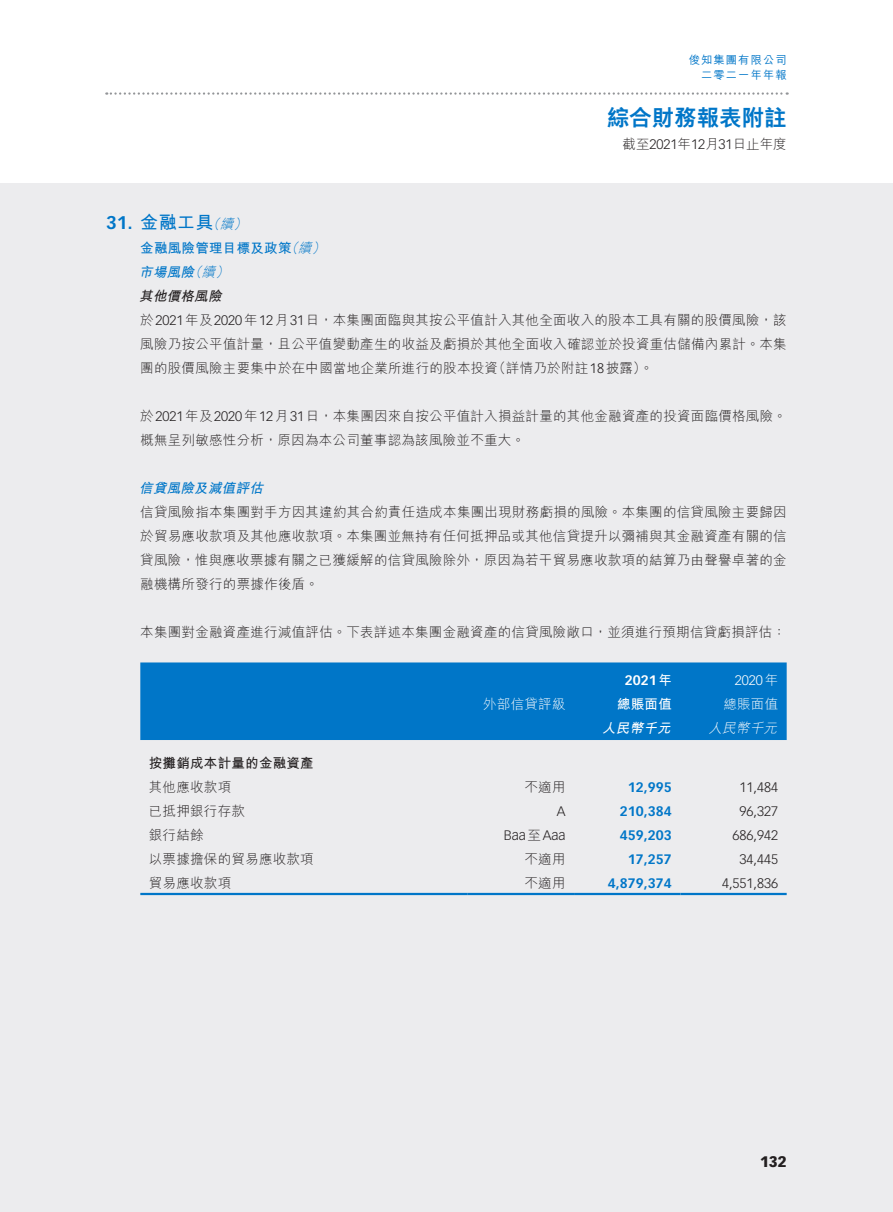
<style>
.page{position:relative;width:893px;height:1212px;background:#fff}
.page>*{position:absolute;margin:0;border:0;box-sizing:border-box;transform-origin:0 0}
.t1{font:800 22.5px "M Hei HK";color:#0076c8}
.t2{font:700 18px "M Hei HK";color:#0076c8}
.t3{font:900 15px "Vectora LT Std";color:#231f20}
.t4{font:300 13.5px/24px "M Hei HK";letter-spacing:.02em;color:#231f20}
.t5{font:300 13.5px "Vectora LT Std";color:#231f20}
.t6{font:700 13.5px "Vectora LT Std";color:#0076c8}
.t7{font:italic 700 13.5px "M Hei HK";color:#0076c8}
.t8{font:700 13.5px "M Hei HK";letter-spacing:.02em;color:#231f20}
.t9{font:700 13.5px "M Hei HK";letter-spacing:.02em;color:#0076c8}
.t10{font:300 13.5px "M Hei HK";letter-spacing:.02em;color:#fff}
.t11{font:italic 300 13.5px "M Hei HK";color:#0076c8}
.t12{font:italic 700 13.5px "M Hei HK";color:#231f20}
.t13{font:300 13.5px "Vectora LT Std";color:#fff}
.t14{font:700 13.5px "Vectora LT Std";color:#fff}
.t15{font:italic 300 13.5px "M Hei HK";color:#fff}
.t16{font:italic 700 13.5px "M Hei HK";color:#fff}
.t17{font:700 13.5px "M Hei HK";color:#fff}
.t18{font:500 11.25px/15px "M Hei HK";letter-spacing:.1em;color:#0076c8;text-align:right}
.s1{font-family:"Vectora LT Std"}
.s2{font-weight:300}
.s3{font-family:"M Hei HK"}
</style>
<div class="page">
<svg style="left:106px;top:92px;width:682px;height:3px"></svg>
<div style="left:0;top:183px;width:893px;height:1029px;background:#ececee"></div>
<div style="left:140px;top:662px;width:647px;height:78px;background:#0076c8"></div>
<hr style="left:140px;top:893px;width:328px;height:2px;background:#0076c8">
<hr style="left:468px;top:893px;width:106px;height:2px;background:#0076c8">
<hr style="left:574px;top:893px;width:106px;height:2px;background:#0076c8">
<hr style="left:680px;top:893px;width:107px;height:2px;background:#0076c8">
<p class="t18" style="left:689px;top:52px;width:99px">俊知集團有限公司二零二一年年報</p>
<h2 class="t2" style="left:106px;top:209px;width:109px"><span class="s1">31.</span> 金融工具</h2>
<p class="t11" style="left:220px;top:217px;width:18px">續</p>
<p class="t11" style="left:207px;top:217px;width:18px">（</p>
<p class="t11" style="left:234px;top:217px;width:18px">(</p>
<h1 class="t1" style="left:607px;top:107px;width:181px">綜合財務報表附註</h1>
<p class="t4" style="left:622px;top:132px;width:166px">截至<span class="s1">2021</span>年<span class="s1">12</span>月<span class="s1">31</span>日止年度</p>
<p class="t11" style="left:298px;top:241px;width:18px">續</p>
<p class="t11" style="left:285px;top:241px;width:18px">（</p>
<p class="t11" style="left:312px;top:241px;width:18px">(</p>
<p class="t9" style="left:140px;top:238px;width:153px">金融風險管理目標及政策</p>
<p class="t11" style="left:215px;top:265px;width:18px">(</p>
<p class="t7" style="left:139px;top:262px;width:80px">市場風險<span class="s2">續</span></p>
<p class="t11" style="left:188px;top:265px;width:18px">（</p>
<p class="t12" style="left:139px;top:286px;width:88px">其他價格風險</p>
<p class="t4" style="left:140px;top:308px;width:648px">於<span class="s1">2021</span>年及<span class="s1">2020</span>年<span class="s1">12</span>月<span class="s1">31</span>日，本集團面臨與其按公平值計入其他全面收入的股本工具有關的股價風險，該</p>
<p class="t4" style="left:140px;top:332px;width:648px">風險乃按公平值計量，且公平值變動產生的收益及虧損於其他全面收入確認並於投資重估儲備內累計。本集</p>
<p class="t4" style="left:492px;top:356px;width:162px">（詳情乃於附註<span class="s1">18</span>披露。(</p>
<p class="t4" style="left:140px;top:356px;width:359px">團的股價風險主要集中於在中國當地企業所進行的股本投資</p>
<p class="t4" style="left:140px;top:404px;width:648px">於<span class="s1">2021</span>年及<span class="s1">2020</span>年<span class="s1">12</span>月<span class="s1">31</span>日，本集團因來自按公平值計入損益計量的其他金融資產的投資面臨價格風險。概無呈列敏感性分析，原因為本公司董事認為該風險並不重大。</p>
<p class="t7" style="left:139px;top:478px;width:129px">信貸風險及減值評估</p>
<p class="t4" style="left:140px;top:500px;width:648px;text-align:justify">信貸風險指本集團對手方因其違約其合約責任造成本集團出現財務虧損的風險。本集團的信貸風險主要歸因於貿易應收款項及其他應收款項。本集團並無持有任何抵押品或其他信貸提升以彌補與其金融資產有關的信貸風險，惟與應收票據有關之已獲緩解的信貸風險除外，原因為若干貿易應收款項的結算乃由聲譽卓著的金融機構所發行的票據作後盾。</p>
<p class="t4" style="left:140px;top:620px;width:647px">本集團對金融資產進行減值評估。下表詳述本集團金融資產的信貸風險敞口，並須進行預期信貸虧損評估：</p>
<p class="t13" style="left:735px;top:672px;width:45px">2020 <span class="s3">年</span></p>
<p class="t14" style="left:625px;top:672px;width:49px">2021<span class="s3">年</span></p>
<p class="t10" style="left:483px;top:697px;width:84px">外部信貸評級</p>
<p class="t17" style="left:617px;top:694px;width:56px">總賬面值</p>
<p class="t10" style="left:723px;top:697px;width:56px">總賬面值</p>
<p class="t16" style="left:602px;top:718px;width:74px">人民幣千元</p>
<p class="t15" style="left:708px;top:721px;width:73px">人民幣千元</p>
<p class="t8" style="left:149px;top:753px;width:166px">按攤銷成本計量的金融資產</p>
<p class="t4" style="left:149px;top:775px;width:84px">其他應收款項</p>
<p class="t4" style="left:524px;top:775px;width:43px">不適用</p>
<p class="t6" style="left:628px;top:779px;width:45px">12,995</p>
<p class="t5" style="left:739px;top:779px;width:40px">11,484</p>
<p class="t4" style="left:149px;top:799px;width:98px">已抵押銀行存款</p>
<p class="t5" style="left:557px;top:803px;width:10px">A</p>
<p class="t6" style="left:620px;top:803px;width:53px">210,384</p>
<p class="t5" style="left:739px;top:803px;width:40px">96,327</p>
<p class="t4" style="left:149px;top:823px;width:56px">銀行結餘</p>
<p class="t5" style="left:504px;top:827px;width:63px">Baa<span class="s3">至</span>Aaa</p>
<p class="t6" style="left:620px;top:827px;width:53px">459,203</p>
<p class="t5" style="left:732px;top:827px;width:47px">686,942</p>
<p class="t4" style="left:149px;top:847px;width:166px">以票據擔保的貿易應收款項</p>
<p class="t4" style="left:524px;top:847px;width:43px">不適用</p>
<p class="t6" style="left:628px;top:851px;width:45px">17,257</p>
<p class="t5" style="left:739px;top:851px;width:40px">34,445</p>
<p class="t4" style="left:149px;top:871px;width:84px">貿易應收款項</p>
<p class="t4" style="left:524px;top:871px;width:43px">不適用</p>
<p class="t6" style="left:608px;top:875px;width:65px">4,879,374</p>
<p class="t5" style="left:722px;top:875px;width:58px">4,551,836</p>
<p class="t3" style="left:760px;top:1152px;width:28px">132</p>
</div>
